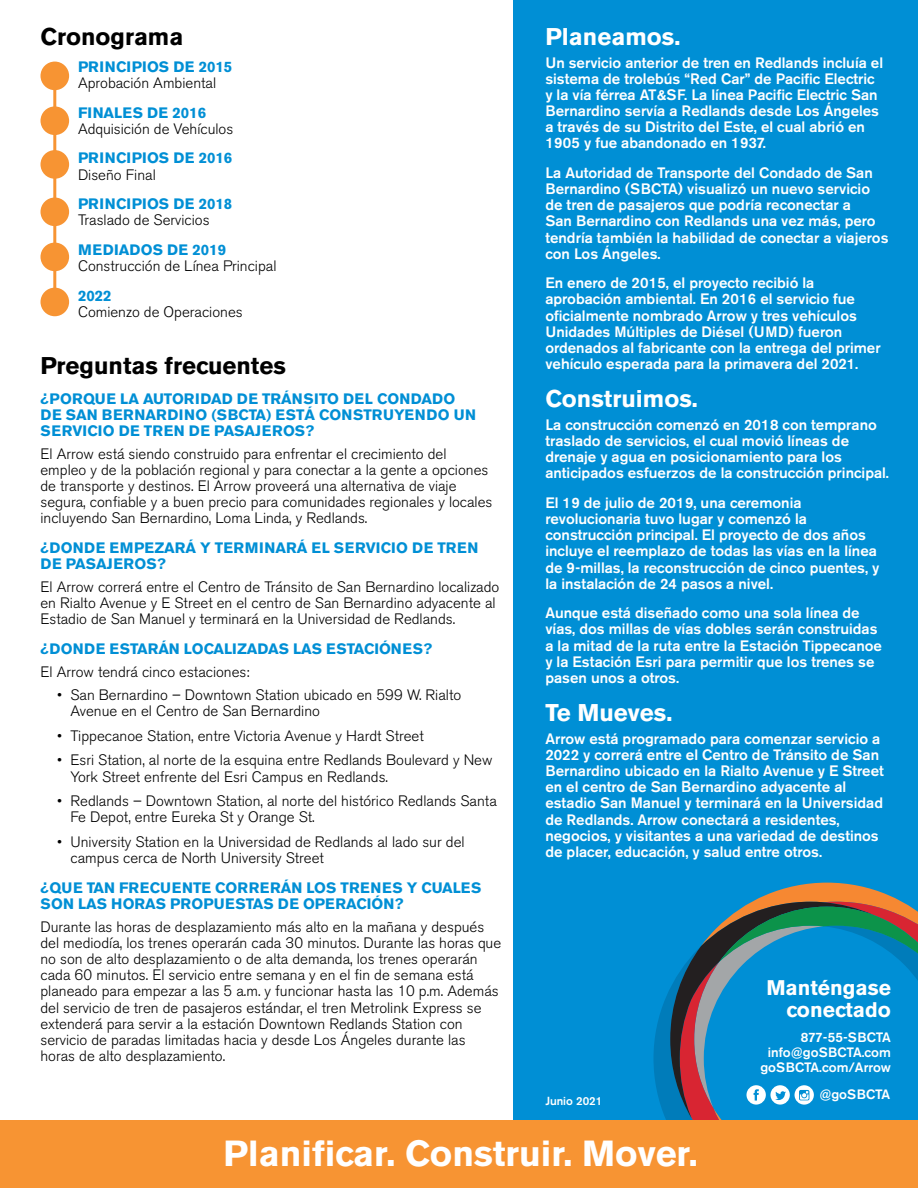
<style>
.page{position:relative;width:918px;height:1188px;background:#fff}
.page>*{position:absolute;margin:0;border:0;box-sizing:border-box;transform-origin:0 0}
.t1{font:700 36px "Akzidenz Grotesk BE";color:#fff}
.t2{font:700 24px "Akzidenz Grotesk BE";color:#fff}
.t3{font:700 24px "Akzidenz Grotesk BE";color:#000}
.t4{font:700 21px/22.5px "Akzidenz Grotesk BE";color:#fff;text-align:right}
.t5{font:300 15px/16.2px "Akzidenz Grotesk BE";color:#000}
.t6{font:500 15px/16.2px "Akzidenz Grotesk BE";color:#fff}
.t7{font:700 15px/16px "Akzidenz Grotesk BE";color:#008fd5}
.t8{font:700 15px/16.2px "Akzidenz Grotesk BE";letter-spacing:.02em;color:#008fd5}
.t9{font:500 13.5px "Akzidenz Grotesk BE";color:#fff}
.t10{font:500 13.5px "Akzidenz Grotesk BE";letter-spacing:-.02em;color:#fff}
.t11{font:500 11.7px "Akzidenz Grotesk BE";color:#fff}
.s1{font-weight:700;color:#008fd5}
.s2{font-weight:300;color:#000}
</style>
<div class="page">
<div style="left:513px;top:0;width:405px;height:1188px;background:#008fd5"></div>
<svg style="left:752px;top:883px;width:150px;height:19px;fill:#f68832"></svg>
<div style="left:0;top:1120px;width:918px;height:68px;background:#f79433"></div>
<div style="left:41px;top:62px;width:28px;height:28px;background:#f79433;border-radius:50%"></div>
<div style="left:41px;top:106px;width:28px;height:29px;background:#f79433;border-radius:50%"></div>
<div style="left:41px;top:150px;width:28px;height:29px;background:#f79433;border-radius:50%"></div>
<div style="left:41px;top:198px;width:28px;height:28px;background:#f79433;border-radius:50%"></div>
<div style="left:41px;top:243px;width:28px;height:28px;background:#f79433;border-radius:50%"></div>
<div style="left:41px;top:288px;width:28px;height:28px;background:#f79433;border-radius:50%"></div>
<hr style="left:53px;top:76px;width:3px;height:226px;background:#f79433">
<svg style="left:654px;top:902px;width:264px;height:218px"></svg>
<p class="t3" style="left:40px;top:23px;width:144px">Cronograma</p>
<p class="t5" style="left:78px;top:59px;width:156px"><span class="s1">PRINCIPIOS DE 2015<br></span>Aprobación Ambiental</p>
<p class="t5" style="left:78px;top:105px;width:157px"><span class="s1">FINALES DE 2016<br></span>Adquisición de Vehículos</p>
<p class="t7" style="left:78px;top:150px;width:156px">PRINCIPIOS DE 2016<br><span class="s2">Diseño Final</span></p>
<p class="t5" style="left:78px;top:196px;width:156px"><span class="s1">PRINCIPIOS DE 2018<br></span>Traslado de Servicios</p>
<p class="t5" style="left:78px;top:242px;width:200px"><span class="s1">MEDIADOS DE 2019<br></span>Construcción de Línea Principal</p>
<p class="t5" style="left:78px;top:288px;width:166px"><span class="s1">2022<br></span>Comienzo de Operaciones</p>
<p class="t3" style="left:40px;top:352px;width:247px">Preguntas frecuentes</p>
<p class="t7" style="left:40px;top:391px;width:437px">¿PORQUE LA AUTORIDAD DE TRÁNSITO DEL CONDADO<br>DE SAN BERNARDINO (SBCTA) ESTÁ CONSTRUYENDO UN<br>SERVICIO DE TREN DE PASAJEROS?</p>
<p class="t5" style="left:40px;top:446px;width:453px">El Arrow está siendo construido para enfrentar el crecimiento del empleo y de la población regional y para conectar a la gente a opciones de transporte y destinos. El Arrow proveerá una alternativa de viaje segura, confiable y a buen precio para comunidades regionales y locales incluyendo San Bernardino, Loma Linda, y Redlands.</p>
<p class="t8" style="left:40px;top:540px;width:439px">¿DONDE EMPEZARÁ Y TERMINARÁ EL SERVICIO DE TREN<br>DE PASAJEROS?</p>
<p class="t5" style="left:40px;top:579px;width:460px">El Arrow correrá entre el Centro de Tránsito de San Bernardino localizado en Rialto Avenue y E Street en el centro de San Bernardino adyacente al<br>Estadio de San Manuel y terminará en la Universidad de Redlands.</p>
<p class="t7" style="left:40px;top:641px;width:393px">¿DONDE ESTARÁN LOCALIZADAS LAS ESTACIÓNES?</p>
<p class="t5" style="left:40px;top:664px;width:211px">El Arrow tendrá cinco estaciones:</p>
<p class="t5" style="left:70px;top:687px;width:392px;text-indent:-14px">• San Bernardino – Downtown Station ubicado en 599 W. Rialto<br>Avenue en el Centro de San Bernardino</p>
<p class="t5" style="left:57px;top:728px;width:368px">• Tippecanoe Station, entre Victoria Avenue y Hardt Street</p>
<p class="t5" style="left:70px;top:752px;width:423px;text-indent:-14px">• Esri Station, al norte de la esquina entre Redlands Boulevard y New<br>York Street enfrente del Esri Campus en Redlands.</p>
<p class="t5" style="left:70px;top:793px;width:428px;text-indent:-14px">• Redlands – Downtown Station, al norte del histórico Redlands Santa<br>Fe Depot, entre Eureka St y Orange St.</p>
<p class="t5" style="left:70px;top:834px;width:396px;text-indent:-14px">• University Station en la Universidad de Redlands al lado sur del campus cerca de North University Street</p>
<p class="t7" style="left:40px;top:880px;width:443px">¿QUE TAN FRECUENTE CORRERÁN LOS TRENES Y CUALES<br>SON LAS HORAS PROPUESTAS DE OPERACIÓN?</p>
<p class="t5" style="left:40px;top:919px;width:462px">Durante las horas de desplazamiento más alto en la mañana y después del mediodía, los trenes operarán cada 30 minutos. Durante las horas que no son de alto desplazamiento o de alta demanda, los trenes operarán cada 60 minutos. El servicio entre semana y en el fin de semana está planeado para empezar a las 5 a.m. y funcionar hasta las 10 p.m. Además del servicio de tren de pasajeros estándar, el tren Metrolink Express se extenderá para servir a la estación Downtown Redlands Station con servicio de paradas limitadas hacia y desde Los Ángeles durante las horas de alto desplazamiento.</p>
<p class="t2" style="left:545px;top:23px;width:136px">Planeamos.</p>
<p class="t6" style="left:545px;top:54px;width:339px">Un servicio anterior de tren en Redlands incluía el sistema de trolebús “Red Car” de Pacific Electric y la vía férrea AT&amp;SF. La línea Pacific Electric San Bernardino servía a Redlands desde Los Ángeles a través de su Distrito del Este, el cual abrió en 1905 y fue abandonado en 1937.</p>
<p class="t6" style="left:545px;top:165px;width:345px">La Autoridad de Transporte del Condado de San Bernardino (SBCTA) visualizó un nuevo servicio de tren de pasajeros que podría reconectar a<br>San Bernardino con Redlands una vez más, pero tendría también la habilidad de conectar a viajeros con Los Ángeles.</p>
<p class="t6" style="left:545px;top:275px;width:337px">En enero de 2015, el proyecto recibió la aprobación ambiental. En 2016 el servicio fue oficialmente nombrado Arrow y tres vehículos Unidades Múltiples de Diésel (UMD) fueron ordenados al fabricante con la entrega del primer vehículo esperada para la primavera del 2021.</p>
<p class="t2" style="left:545px;top:385px;width:154px">Construimos.</p>
<p class="t6" style="left:545px;top:417px;width:345px">La construcción comenzó en 2018 con temprano traslado de servicios, el cual movió líneas de drenaje y agua en posicionamiento para los anticipados esfuerzos de la construcción principal.</p>
<p class="t6" style="left:545px;top:495px;width:335px">El 19 de julio de 2019, una ceremonia revolucionaria tuvo lugar y comenzó la construcción principal. El proyecto de dos años incluye el reemplazo de todas las vías en la línea de 9-millas, la reconstrucción de cinco puentes, y la instalación de 24 pasos a nivel.</p>
<p class="t6" style="left:545px;top:605px;width:338px">Aunque está diseñado como una sola línea de vías, dos millas de vías dobles serán construidas a la mitad de la ruta entre la Estación Tippecanoe y la Estación Esri para permitir que los trenes se pasen unos a otros.</p>
<p class="t2" style="left:545px;top:699px;width:129px">Te Mueves.</p>
<p class="t6" style="left:545px;top:731px;width:340px">Arrow está programado para comenzar servicio a 2022 y correrá entre el Centro de Tránsito de San Bernardino ubicado en la Rialto Avenue y E Street en el centro de San Bernardino adyacente al estadio San Manuel y terminará en la Universidad de Redlands. Arrow conectará a residentes, negocios, y visitantes a una variedad de destinos de placer, educación, y salud entre otros.</p>
<p class="t4" style="left:766px;top:976px;width:126px">Manténgase conectado</p>
<p class="t10" style="left:801px;top:1029px;width:92px">877-55-SBCTA</p>
<p class="t9" style="left:768px;top:1044px;width:125px">info@goSBCTA.com</p>
<p class="t9" style="left:760px;top:1059px;width:132px">goSBCTA.com/Arrow</p>
<p class="t11" style="left:545px;top:1094px;width:58px">Junio 2021</p>
<p class="t1" style="left:224px;top:1132px;width:476px">Planificar. Construir. Mover.</p>
<p class="t9" style="left:819px;top:1086px;width:72px">@goSBCTA</p>
</div>
